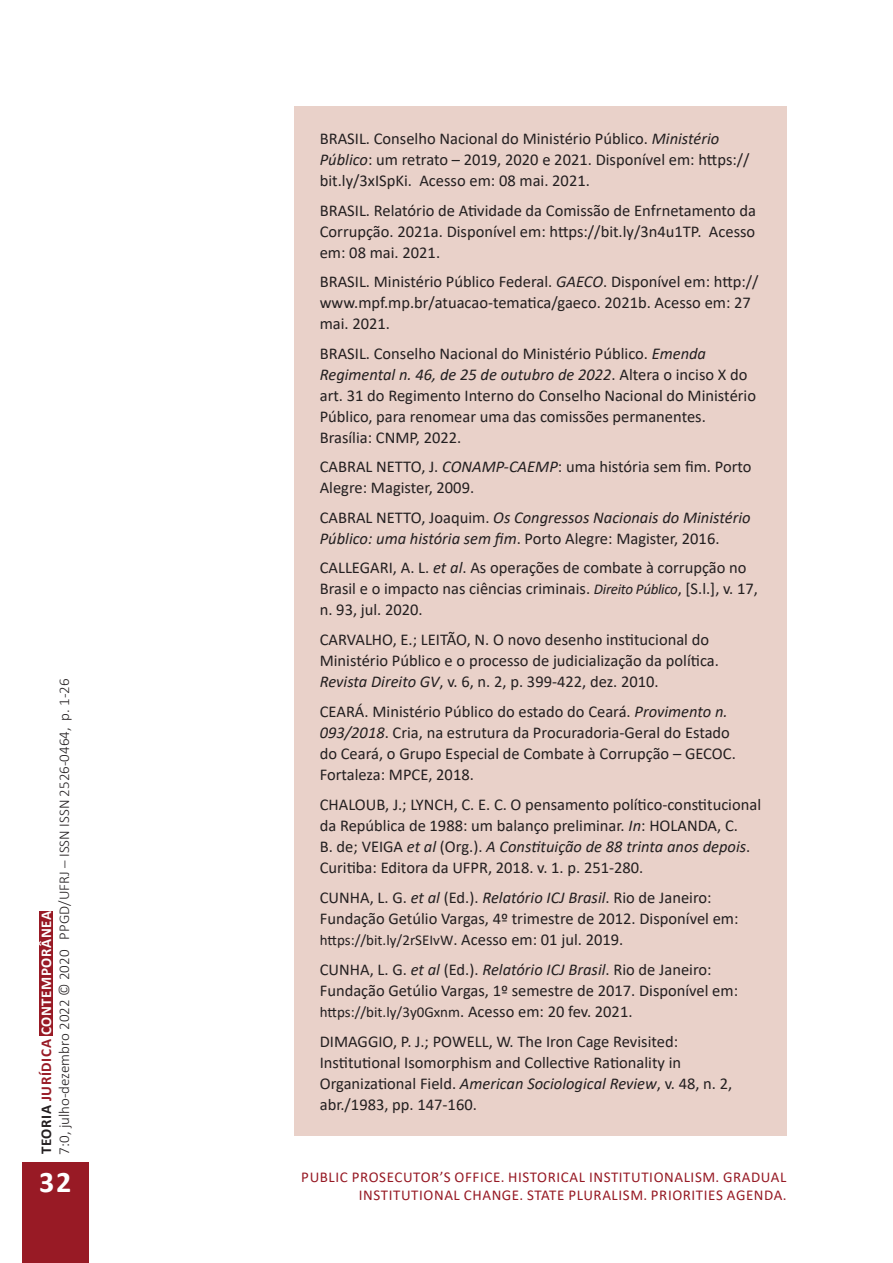
<style>
.page{position:relative;width:893px;height:1263px;background:#fff}
.page>*{position:absolute;margin:0;border:0;box-sizing:border-box;transform-origin:0 0}
.t1{font:700 30px "Calibri";color:#fff}
.referências{font:16.5px/21px "Calibri";color:#231f20}
.referências-2{font:italic 16.5px/21px "Calibri";color:#231f20}
.t2{font:15px/18px "Calibri";letter-spacing:.04em;color:#961924;text-align:right}
.t3{font:300 15px/18px "Calibri";color:#231f20}
.referências-3{font:15px "Calibri";color:#231f20}
.s1{font-weight:700}
.s2{font-weight:700;color:#981a25}
.s3{font-weight:700;color:#fff}
.s4{font-style:italic}
.s5{font-style:normal}
.s6{font-style:italic;font-size:15px}
.s7{font-size:16.5px}
</style>
<div class="page">
<div style="left:22px;top:1162px;width:67px;height:101px;background:#981a25"></div>
<div style="left:294px;top:106px;width:493px;height:1029px;background:#e9d1c9"></div>
<div style="left:39px;top:911px;width:14px;height:124px;background:#981a25"></div>
<p class="t3" style="left:37px;top:1154px;width:478px;rotate:-90deg"><span class="s1">TEORIA</span> <span class="s2">JURÍDICA</span> <span class="s3">CONTEMPORÂNEA<br></span>7:0, julho-dezembro 2022 © 2020 PPGD/UFRJ – ISSN ISSN 2526-0464, p. 1-26</p>
<p class="referências" style="left:320px;top:128px;width:431px">BRASIL. Conselho Nacional do Ministério Público. <span class="s4">Ministério<br>Público</span>: um retrato – 2019, 2020 e 2021. Disponível em: https:// bit.ly/3xISpKi. Acesso em: 08 mai. 2021.</p>
<p class="referências" style="left:320px;top:199px;width:438px;text-align:justify">BRASIL. Relatório de Atividade da Comissão de Enfrnetamento da Corrupção. 2021a. Disponível em: https://bit.ly/3n4u1TP. Acesso em: 08 mai. 2021.</p>
<p class="referências" style="left:320px;top:271px;width:440px">BRASIL. Ministério Público Federal. <span class="s4">GAECO</span>. Disponível em: http:// www.mpf.mp.br/atuacao-tematica/gaeco. 2021b. Acesso em: 27 mai. 2021.</p>
<p class="referências" style="left:320px;top:342px;width:438px">BRASIL. Conselho Nacional do Ministério Público. <span class="s4">Emenda Regimental n. 46, de 25 de outubro de 2022</span>. Altera o inciso X do art. 31 do Regimento Interno do Conselho Nacional do Ministério Público, para renomear uma das comissões permanentes.<br>Brasília: CNMP, 2022.</p>
<p class="referências" style="left:320px;top:456px;width:433px">CABRAL NETTO, J. <span class="s4">CONAMP-CAEMP</span>: uma história sem fim. Porto<br>Alegre: Magister, 2009.</p>
<p class="referências-2" style="left:320px;top:506px;width:432px"><span class="s5">CABRAL NETTO, Joaquim.</span> Os Congressos Nacionais do Ministério<br>Público: uma história sem fim<span class="s5">. Porto Alegre: Magister, 2016.</span></p>
<p class="referências" style="left:320px;top:557px;width:440px">CALLEGARI, A. L. <span class="s4">et al</span>. As operações de combate à corrupção no<br>Brasil e o impacto nas ciências criminais. <span class="s6">Direito Público</span>, [S.l.], v. 17, n. 93, jul. 2020.</p>
<p class="referências" style="left:320px;top:629px;width:401px">CARVALHO, E.; LEITÃO, N. O novo desenho institucional do<br>Ministério Público e o processo de judicialização da política.<br><span class="s4">Revista Direito GV</span>, v. 6, n. 2, p. 399-422, dez. 2010.</p>
<p class="referências" style="left:320px;top:701px;width:418px">CEARÁ. Ministério Público do estado do Ceará. <span class="s4">Provimento n.<br>093/2018</span>. Cria, na estrutura da Procuradoria-Geral do Estado do Ceará, o Grupo Especial de Combate à Corrupção – GECOC.<br>Fortaleza: MPCE, 2018.</p>
<p class="referências" style="left:320px;top:794px;width:443px">CHALOUB, J.; LYNCH, C. E. C. O pensamento político-constitucional da República de 1988: um balanço preliminar. <span class="s4">In</span>: HOLANDA, C.<br>B. de; VEIGA <span class="s4">et al</span> (Org.). <span class="s4">A Constituição de 88 trinta anos depois</span>.<br>Curitiba: Editora da UFPR, 2018. v. 1. p. 251-280.</p>
<p class="referências" style="left:320px;top:887px;width:420px">CUNHA, L. G. <span class="s4">et al</span> (Ed.). <span class="s4">Relatório ICJ Brasil</span>. Rio de Janeiro:<br>Fundação Getúlio Vargas, 4º trimestre de 2012. Disponível em:</p>
<p class="referências-3" style="left:320px;top:930px;width:305px">https://bit.ly/2rSEIvW<span class="s7">. Acesso em: 01 jul. 2019.</span></p>
<p class="referências" style="left:320px;top:958px;width:420px">CUNHA, L. G. <span class="s4">et al</span> (Ed.). <span class="s4">Relatório ICJ Brasil</span>. Rio de Janeiro:<br>Fundação Getúlio Vargas, 1º semestre de 2017. Disponível em:</p>
<p class="referências-3" style="left:320px;top:1001px;width:314px">https://bit.ly/3y0Gxnm<span class="s7">. Acesso em: 20 fev. 2021.</span></p>
<p class="referências" style="left:320px;top:1030px;width:414px">DIMAGGIO, P. J.; POWELL, W. The Iron Cage Revisited:<br>Institutional Isomorphism and Collective Rationality in Organizational Field. <span class="s4">American Sociological Review</span>, v. 48, n. 2, abr./1983, pp. 147-160.</p>
<h1 class="t1" style="left:39px;top:1161px;width:33px">32</h1>
<p class="t2" style="left:301px;top:1167px;width:487px">PUBLIC PROSECUTOR’S OFFICE. HISTORICAL INSTITUTIONALISM. GRADUAL<br>INSTITUTIONAL CHANGE. STATE PLURALISM. PRIORITIES AGENDA.</p>
</div>
